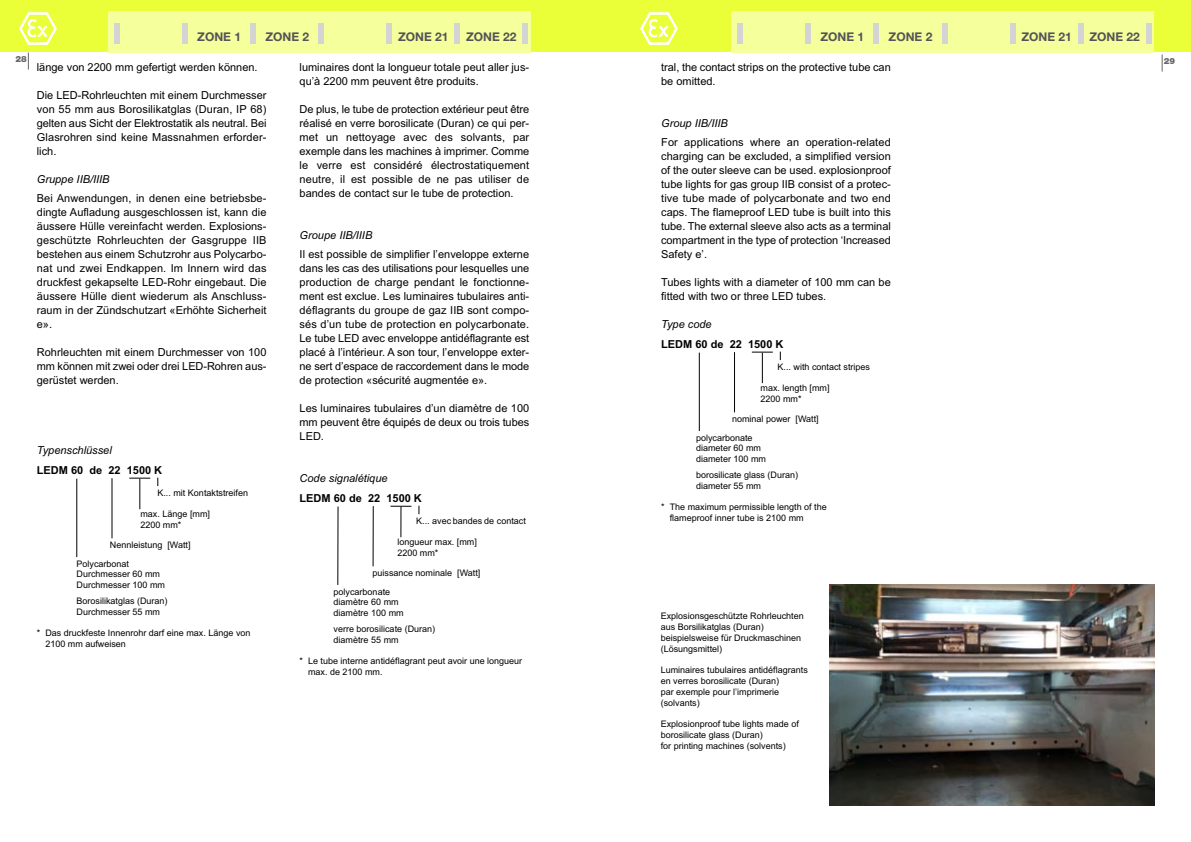
<style>
.page{position:relative;width:1191px;height:842px;background:#fff}
.page>*{position:absolute;margin:0;border:0;box-sizing:border-box;transform-origin:0 0}
.t1{font:700 12px "Helvetica Neue";color:#545357}
.t2{font:11px/14px "Arial";color:#000;text-align:justify}
.t3{font:italic 11px "Arial";color:#000}
.t4{font:700 11px "Arial";color:#000}
.t5{font:9px/10.8px "Arial";color:#000}
.t6{font:900 8.5px "Helvetica Neue";color:#666}
</style>
<div class="page">
<svg style="left:28px;top:53px;width:1px;height:17px"></svg>
<div style="left:0;top:0;width:1191px;height:52px;background:#ebff39"></div>
<div style="left:108px;top:11px;width:422px;height:42px;background:#f5ff9c"></div>
<svg style="left:114px;top:23px;width:6px;height:3px"></svg>
<svg style="left:182px;top:23px;width:6px;height:3px"></svg>
<svg style="left:250px;top:23px;width:6px;height:3px"></svg>
<svg style="left:318px;top:23px;width:6px;height:3px"></svg>
<svg style="left:386px;top:23px;width:6px;height:3px"></svg>
<svg style="left:454px;top:23px;width:6px;height:3px"></svg>
<svg style="left:522px;top:23px;width:6px;height:3px"></svg>
<div style="left:114px;top:26px;width:6px;height:17px;background:#d4d4d4"></div>
<div style="left:182px;top:26px;width:6px;height:17px;background:#d4d4d4"></div>
<div style="left:250px;top:26px;width:6px;height:17px;background:#d4d4d4"></div>
<div style="left:318px;top:26px;width:6px;height:17px;background:#d4d4d4"></div>
<div style="left:386px;top:26px;width:6px;height:17px;background:#d4d4d4"></div>
<div style="left:454px;top:26px;width:6px;height:17px;background:#d4d4d4"></div>
<div style="left:522px;top:26px;width:6px;height:17px;background:#d4d4d4"></div>
<svg style="left:1162px;top:55px;width:1px;height:17px"></svg>
<div style="left:731px;top:11px;width:423px;height:42px;background:#f5ff9c"></div>
<svg style="left:737px;top:23px;width:6px;height:3px"></svg>
<svg style="left:805px;top:23px;width:6px;height:3px"></svg>
<svg style="left:873px;top:23px;width:6px;height:3px"></svg>
<svg style="left:942px;top:23px;width:5px;height:3px"></svg>
<svg style="left:1010px;top:23px;width:5px;height:3px"></svg>
<svg style="left:1078px;top:23px;width:5px;height:3px"></svg>
<svg style="left:1146px;top:23px;width:5px;height:3px"></svg>
<div style="left:737px;top:26px;width:6px;height:17px;background:#d4d4d4"></div>
<div style="left:805px;top:26px;width:6px;height:17px;background:#d4d4d4"></div>
<div style="left:873px;top:26px;width:6px;height:17px;background:#d4d4d4"></div>
<div style="left:941px;top:26px;width:6px;height:17px;background:#d4d4d4"></div>
<div style="left:1009px;top:26px;width:6px;height:17px;background:#d4d4d4"></div>
<div style="left:1077px;top:26px;width:6px;height:17px;background:#d4d4d4"></div>
<div style="left:1145px;top:26px;width:6px;height:17px;background:#d4d4d4"></div>
<svg style="left:640px;top:12px;width:38px;height:33px"></svg>
<svg style="left:19px;top:12px;width:38px;height:33px"></svg>
<img style="left:829px;top:584px;width:325px;height:221px">
<hr style="left:77px;top:479px;width:1px;height:78px;background:#000">
<hr style="left:112px;top:478px;width:1px;height:60px;background:#000">
<svg style="left:129px;top:478px;width:21px;height:1px"></svg>
<hr style="left:140px;top:479px;width:1px;height:30px;background:#000">
<hr style="left:338px;top:506px;width:1px;height:79px;background:#000">
<hr style="left:373px;top:506px;width:1px;height:60px;background:#000">
<svg style="left:390px;top:506px;width:21px;height:1px"></svg>
<hr style="left:401px;top:507px;width:1px;height:30px;background:#000">
<hr style="left:699px;top:353px;width:1px;height:78px;background:#000">
<hr style="left:734px;top:352px;width:1px;height:60px;background:#000">
<svg style="left:752px;top:352px;width:21px;height:1px"></svg>
<hr style="left:762px;top:353px;width:1px;height:30px;background:#000">
<p class="t6" style="left:16px;top:56px;width:13px">28</p>
<p class="t1" style="left:197px;top:32px;width:45px">ZONE 1</p>
<p class="t1" style="left:265px;top:32px;width:45px">ZONE 2</p>
<p class="t1" style="left:398px;top:32px;width:52px">ZONE 21</p>
<p class="t1" style="left:466px;top:32px;width:52px">ZONE 22</p>
<p class="t2" style="left:37px;top:61px;width:222px">länge von 2200 mm gefertigt werden können.</p>
<p class="t2" style="left:37px;top:89px;width:231px">Die LED-Rohrleuchten mit einem Durchmesser von 55 mm aus Borosilikatglas (Duran, IP 68) gelten aus Sicht der Elektrostatik als neutral. Bei Glasrohren sind keine Massnahmen erforder&shy;lich.</p>
<p class="t3" style="left:37px;top:175px;width:74px">Gruppe IIB/IIIB</p>
<p class="t2" style="left:37px;top:192px;width:231px">Bei Anwendungen, in denen eine betriebsbe&shy;dingte Aufladung ausgeschlossen ist, kann die äussere Hülle vereinfacht werden. Explosions&shy;geschützte Rohrleuchten der Gasgruppe IIB bestehen aus einem Schutzrohr aus Polycarbo&shy;nat und zwei Endkappen. Im Innern wird das druckfest gekapselte LED-Rohr eingebaut. Die äussere Hülle dient wiederum als Anschluss&shy;raum in der Zündschutzart «Erhöhte Sicherheit e».</p>
<p class="t2" style="left:37px;top:346px;width:231px">Rohrleuchten mit einem Durchmesser von 100 mm können mit zwei oder drei LED-Rohren aus&shy;gerüstet werden.</p>
<p class="t3" style="left:37px;top:446px;width:76px">Typenschlüssel</p>
<p class="t4" style="left:37px;top:466px;width:127px">LEDM 60 de 22 1500 K</p>
<p class="t5" style="left:157px;top:488px;width:92px">K... mit Kontaktstreifen</p>
<p class="t5" style="left:140px;top:509px;width:71px">max. Länge [mm]<br>2200 mm*</p>
<p class="t5" style="left:77px;top:536px;width:115px;line-height:18.8px;text-indent:33px">Nennleistung [Watt]<br>Polycarbonat</p>
<p class="t5" style="left:77px;top:570px;width:90px">Durchmesser 60 mm<br>Durchmesser 100 mm</p>
<p class="t5" style="left:77px;top:596px;width:93px">Borosilikatglas (Duran)<br>Durchmesser 55 mm</p>
<p class="t5" style="left:45px;top:629px;width:207px;text-indent:-9px">* Das druckfeste Innenrohr darf eine max. Länge von<br>2100 mm aufweisen</p>
<p class="t2" style="left:299px;top:61px;width:231px">luminaires dont la longueur totale peut aller jus&shy;qu’à 2200 mm peuvent être produits.</p>
<p class="t2" style="left:299px;top:103px;width:231px">De plus, le tube de protection extérieur peut être réalisé en verre borosilicate (Duran) ce qui per&shy;met un nettoyage avec des solvants, par exemple dans les machines à imprimer. Comme le verre est considéré électrostatiquement neutre, il est possible de ne pas utiliser de bandes de contact sur le tube de protection.</p>
<p class="t3" style="left:299px;top:231px;width:74px">Groupe IIB/IIIB</p>
<p class="t2" style="left:299px;top:248px;width:231px">Il est possible de simplifier l’enveloppe externe dans les cas des utilisations pour lesquelles une production de charge pendant le fonctionne&shy;ment est exclue. Les luminaires tubulaires anti&shy;déflagrants du groupe de gaz IIB sont compo&shy;sés d’un tube de protection en polycarbonate.<br>Le tube LED avec enveloppe antidéflagrante est placé à l’intérieur. A son tour, l’enveloppe exter&shy;ne sert d’espace de raccordement dans le mode de protection «sécurité augmentée e».</p>
<p class="t2" style="left:299px;top:402px;width:231px">Les luminaires tubulaires d’un diamètre de 100 mm peuvent être équipés de deux ou trois tubes LED.</p>
<p class="t3" style="left:299px;top:474px;width:90px">Code signalétique</p>
<p class="t4" style="left:299px;top:494px;width:124px">LEDM 60 de 22 1500 K</p>
<p class="t5" style="left:416px;top:516px;width:111px">K... avec bandes de contact</p>
<p class="t5" style="left:397px;top:537px;width:81px">longueur max. [mm]<br>2200 mm*</p>
<p class="t5" style="left:334px;top:564px;width:148px;line-height:18.8px;text-indent:39px">puissance nominale [Watt] polycarbonate</p>
<p class="t5" style="left:334px;top:598px;width:72px">diamètre 60 mm diamètre 100 mm</p>
<p class="t5" style="left:334px;top:624px;width:103px">verre borosilicate (Duran) diamètre 55 mm</p>
<p class="t5" style="left:308px;top:657px;width:216px;text-indent:-9px">* Le tube interne antidéflagrant peut avoir une longueur max. de 2100 mm.</p>
<p class="t1" style="left:820px;top:32px;width:45px">ZONE 1</p>
<p class="t1" style="left:888px;top:32px;width:45px">ZONE 2</p>
<p class="t1" style="left:1021px;top:32px;width:52px">ZONE 21</p>
<p class="t1" style="left:1089px;top:32px;width:52px">ZONE 22</p>
<p class="t2" style="left:661px;top:61px;width:231px">tral, the contact strips on the protective tube can be omitted.</p>
<p class="t3" style="left:661px;top:119px;width:68px">Group IIB/IIIB</p>
<p class="t2" style="left:661px;top:136px;width:231px">For applications where an operation-related charging can be excluded, a simplified version of the outer sleeve can be used. explosionproof tube lights for gas group IIB consist of a protec&shy;tive tube made of polycarbonate and two end caps. The flameproof LED tube is built into this tube. The external sleeve also acts as a terminal compartment in the type of protection ‘Increased Safety e’.</p>
<p class="t2" style="left:661px;top:276px;width:231px">Tubes lights with a diameter of 100 mm can be fitted with two or three LED tubes.</p>
<p class="t3" style="left:661px;top:320px;width:52px">Type code</p>
<p class="t4" style="left:661px;top:340px;width:124px">LEDM 60 de 22 1500 K</p>
<p class="t5" style="left:777px;top:362px;width:94px">K... with contact stripes</p>
<p class="t5" style="left:760px;top:383px;width:71px">max. length [mm]<br>2200 mm*</p>
<p class="t5" style="left:696px;top:410px;width:124px;line-height:18.8px;text-indent:36px">nominal power [Watt] polycarbonate</p>
<p class="t5" style="left:696px;top:444px;width:72px">diameter 60 mm diameter 100 mm</p>
<p class="t5" style="left:696px;top:470px;width:104px">borosilicate glass (Duran) diameter 55 mm</p>
<p class="t5" style="left:669px;top:503px;width:159px;text-indent:-9px">* The maximum permissible length of the flameproof inner tube is 2100 mm</p>
<p class="t6" style="left:1164px;top:58px;width:13px">29</p>
<p class="t5" style="left:660px;top:612px;width:145px">Explosionsgeschützte Rohrleuchten aus Borsilikatglas (Duran) beispielsweise für Druckmaschinen (Lösungsmittel)</p>
<p class="t5" style="left:660px;top:666px;width:149px">Luminaires tubulaires antidéflagrants en verres borosilicate (Duran)<br>par exemple pour l’imprimerie (solvants)</p>
<p class="t5" style="left:660px;top:720px;width:140px">Explosionproof tube lights made of borosilicate glass (Duran)<br>for printing machines (solvents)</p>
</div>
